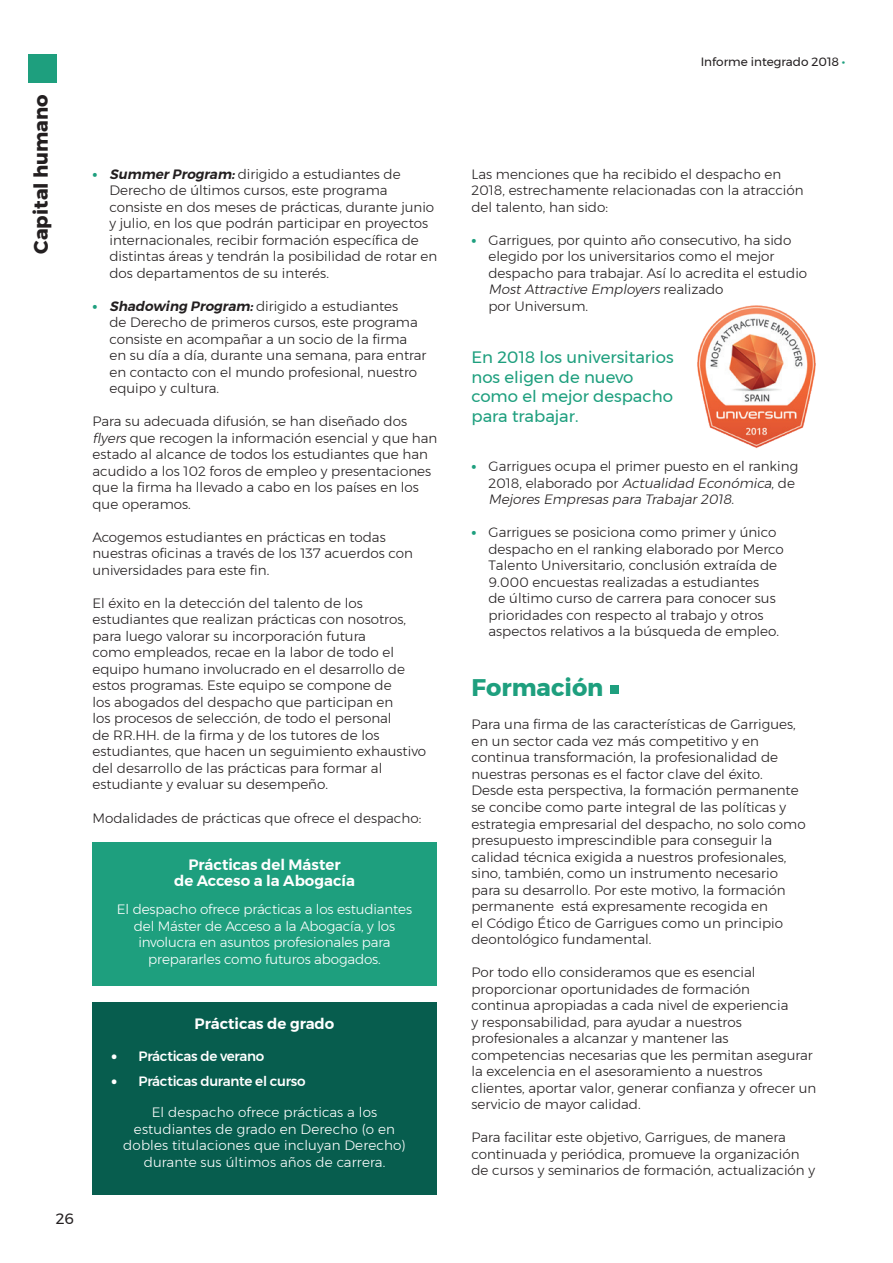
<style>
.page{position:relative;width:893px;height:1263px;background:#fff}
.page>*{position:absolute;margin:0;border:0;box-sizing:border-box;transform-origin:0 0}
.t1{font:700 24px "Montserrat";color:#1e9f7e}
.t2{font:700 19.5px "Montserrat";color:#231f20}
.t3{font:16.5px "Montserrat";color:#1e9f7e}
.t4{font:600 15px "Montserrat";color:#fff}
.t5{font:15px "Montserrat";color:#231f20}
.t6{font:300 13.5px/16.5px "Montserrat";color:#231f20}
.t7{font:300 13.5px/16.5px "Montserrat";letter-spacing:-.01em;color:#fff;text-align:center}
.t8{font:300 13.5px/16.5px "Montserrat";letter-spacing:.01em;color:#fff;text-align:center}
.t9{font:500 13.5px "Montserrat";letter-spacing:-.02em;color:#fff}
.t10{font:12px "Montserrat";color:#231f20}
.s1{font-weight:700;font-size:15px;color:#1e9f7e}
.s2{font-weight:600;font-style:italic}
.s3{font-style:italic}
.s4{font-weight:900;font-size:15px}
.s5{font-weight:800;color:#1e9f7e}
</style>
<div class="page">
<div style="left:611px;top:685px;width:8px;height:8px;background:#1e9f7e"></div>
<div style="left:28px;top:54px;width:29px;height:29px;background:#1e9f7e"></div>
<div style="left:92px;top:842px;width:345px;height:144px;background:#1e9f7e"></div>
<div style="left:92px;top:1002px;width:345px;height:192px;background:#075d4e"></div>
<img style="left:697px;top:306px;width:119px;height:142px">
<p class="t2" style="left:25px;top:254px;width:161px;rotate:-90deg">Capital humano</p>
<p class="t6" style="left:109px;top:166px;width:329px;text-indent:-17px"><span class="s1">•</span> <span class="s2">SummerProgram:</span>dirigido a estudiantes de Derecho de últimos cursos, este programa consiste en dos meses de prácticas, durante junio y julio, en los que podrán participar en proyectos internacionales, recibir formación específica de distintas áreas y tendrán la posibilidad de rotar en dos departamentos de su interés.</p>
<p class="t6" style="left:109px;top:298px;width:319px;text-indent:-17px"><span class="s1">•</span> <span class="s2">Shadowing Program:</span>dirigido a estudiantes<br>de Derecho de primeros cursos, este programa consiste en acompañar a un socio de la firma en su día a día, durante una semana, para entrar en contacto con el mundo profesional, nuestro equipo y cultura.</p>
<p class="t6" style="left:92px;top:413px;width:346px">Para su adecuada difusión, se han diseñado dos <span class="s3">flyers</span>que recogen la información esencial y que han estado al alcance de todos los estudiantes que han acudido a los 102 foros de empleo y presentaciones que la firma ha llevado a cabo en los países en los que operamos.</p>
<p class="t6" style="left:92px;top:529px;width:322px">Acogemos estudiantes en prácticas en todas nuestras oficinas a través de los 137 acuerdos con universidades para este fin.</p>
<p class="t6" style="left:92px;top:595px;width:335px">El éxito en la detección del talento de los estudiantes que realizan prácticas con nosotros, para luego valorar su incorporación futura<br>como empleados, recae en la labor de todo el equipo humano involucrado en el desarrollo de estos programas. Este equipo se compone de<br>los abogados del despacho que participan en<br>los procesos de selección, de todo el personal<br>de RR.HH. de la firma y de los tutores de los estudiantes, que hacen un seguimiento exhaustivo del desarrollo de las prácticas para formar al estudiante y evaluar su desempeño.</p>
<p class="t6" style="left:92px;top:809px;width:330px">Modalidades de prácticas que ofrece el despacho:</p>
<p class="t4" style="left:188px;top:852px;width:154px">Prácticas del Máster</p>
<p class="t4" style="left:174px;top:869px;width:182px">de Acceso a la Abogacía</p>
<p class="t7" style="left:117px;top:901px;width:297px">El despacho ofrece prácticas a los estudiantes del Máster de Acceso a la Abogacía, y los involucra en asuntos profesionales para prepararles como futuros abogados.</p>
<p class="t5" style="left:56px;top:1207px;width:20px">26</p>
<p class="t4" style="left:195px;top:1012px;width:141px">Prácticas de grado</p>
<p class="t9" style="left:112px;top:1045px;width:154px"><span class="s4">•</span> Prácticas de verano</p>
<p class="t9" style="left:112px;top:1070px;width:196px"><span class="s4">•</span> Prácticas durante el curso</p>
<p class="t8" style="left:123px;top:1104px;width:284px">El despacho ofrece prácticas a los estudiantes de grado en Derecho (o en dobles titulaciones que incluyan Derecho) durante sus últimos años de carrera.</p>
<p class="t10" style="left:701px;top:52px;width:146px">Informe integrado 2018 <span class="s5">·</span></p>
<p class="t6" style="left:471px;top:166px;width:334px">Las menciones que ha recibido el despacho en<br>2018, estrechamente relacionadas con la atracción del talento, han sido:</p>
<p class="t6" style="left:488px;top:232px;width:320px;text-indent:-17px"><span class="s1">•</span> Garrigues, por quinto año consecutivo, ha sido elegido por los universitarios como el mejor despacho para trabajar. Así lo acredita el estudio <span class="s3">MostAttractive Employers</span>r e a l i z a d o<br>por Universum.</p>
<p class="t3" style="left:471px;top:345px;width:204px">En 2018 los universitarios</p>
<p class="t3" style="left:471px;top:364px;width:163px">nos eligen de nuevo</p>
<p class="t3" style="left:471px;top:384px;width:203px">como el mejor despacho</p>
<p class="t3" style="left:471px;top:403px;width:109px">para trabajar.</p>
<p class="t6" style="left:488px;top:458px;width:311px;text-indent:-17px"><span class="s1">•</span> Garrigues ocupa el primer puesto en el ranking<br>2 01 8 , e l a b o ra d o p o r <span class="s3">Actualidad Económica</span>, d e<br><span class="s3">MejoresEmpresaspara Trabajar2018</span>.</p>
<p class="t6" style="left:488px;top:524px;width:297px;text-indent:-17px"><span class="s1">•</span> Garrigues se posiciona como primer y único despacho en el ranking elaborado por Merco Talento Universitario, conclusión extraída de 9.000 encuestas realizadas a estudiantes<br>de último curso de carrera para conocer sus prioridades con respecto al trabajo y otros aspectos relativos a la búsqueda de empleo.</p>
<p class="t1" style="left:471px;top:669px;width:133px">Formación</p>
<p class="t6" style="left:471px;top:716px;width:336px">Para una firma de las características de Garrigues, en un sector cada vez más competitivo y en continua transformación, la profesionalidad de nuestras personas es el factor clave del éxito.<br>Desde esta perspectiva, la formación permanente se concibe como parte integral de las políticas y estrategia empresarial del despacho, no solo como presupuesto imprescindible para conseguir la calidad técnica exigida a nuestros profesionales, sino, también, como un instrumento necesario para su desarrollo. Por este motivo, la formación permanente está expresamente recogida en<br>el Código Ético de Garrigues como un principio deontológico fundamental.</p>
<p class="t6" style="left:471px;top:964px;width:346px">Por todo ello consideramos que es esencial proporcionar oportunidades de formación<br>continua apropiadas a cada nivel de experiencia<br>y responsabilidad, para ayudar a nuestros profesionales a alcanzar y mantener las competencias necesarias que les permitan asegurar la excelencia en el asesoramiento a nuestros clientes, aportar valor, generar confianza y ofrecer un servicio de mayor calidad.</p>
<p class="t6" style="left:471px;top:1129px;width:345px">Para facilitar este objetivo, Garrigues, de manera continuada y periódica, promueve la organización de cursos y seminarios de formación, actualización y</p>
</div>
